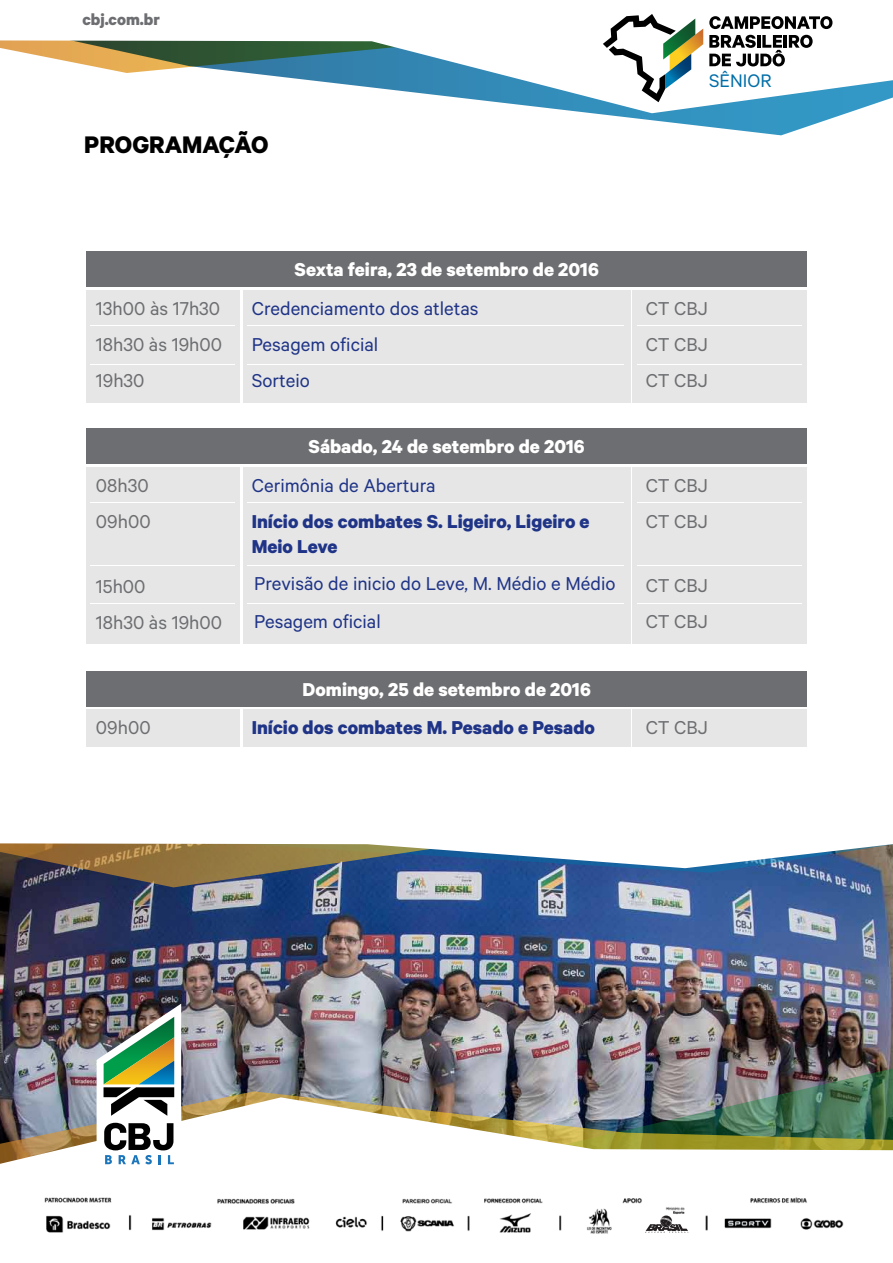
<style>
.page{position:relative;width:893px;height:1263px;background:#fff}
.page>*{position:absolute;margin:0;border:0;box-sizing:border-box;transform-origin:0 0}
.t1{font:700 27px "Calibre";color:#000}
.t2{font:21px/36px "Calibre";color:#1f3487}
.t3{font:21px/36px "Calibre";color:#6d6e71}
.t4{font:700 21px "Calibre";color:#fff}
.t5{font:700 21px/25.2px "Calibre";color:#1f3487}
.t6{font:20.55px "Calibre";color:#006ea8}
.t7{font:700 18px "Calibre";color:#6d6e71}
</style>
<div class="page">
<img style="left:0;top:887px;width:893px;height:204px">
<svg style="left:591px;top:113px;width:256px;height:22px"></svg>
<svg style="left:0;top:20px;width:893px;height:93px"></svg>
<img style="left:67px;top:1052px;width:826px;height:39px">
<img style="left:0;top:1091px;width:893px;height:6px">
<img style="left:0;top:1097px;width:893px;height:67px">
<img style="left:44px;top:1197px;width:800px;height:37px">
<div style="left:641px;top:1215px;width:45px;height:17px;background:#fff"></div>
<svg style="left:645px;top:1215px;width:44px;height:18px"></svg>
<img style="left:97px;top:1004px;width:84px;height:161px">
<svg style="left:603px;top:14px;width:100px;height:88px"></svg>
<svg style="left:709px;top:16px;width:123px;height:13px"></svg>
<svg style="left:709px;top:35px;width:104px;height:31px"></svg>
<img style="left:0;top:868px;width:893px;height:19px">
<svg style="left:0;top:347px;width:893px;height:521px"></svg>
<div style="left:86px;top:290px;width:153px;height:112px;background:#e6e6e6"></div>
<hr style="left:91px;top:325px;width:144px;height:1px;background:#fff">
<hr style="left:91px;top:365px;width:144px;height:1px;background:#fff">
<div style="left:632px;top:290px;width:175px;height:112px;background:#e6e6e6"></div>
<hr style="left:638px;top:325px;width:164px;height:1px;background:#fff">
<hr style="left:638px;top:365px;width:164px;height:1px;background:#fff">
<div style="left:243px;top:290px;width:387px;height:112px;background:#e6e6e6"></div>
<hr style="left:247px;top:325px;width:377px;height:1px;background:#fff">
<hr style="left:247px;top:365px;width:377px;height:1px;background:#fff">
<div style="left:86px;top:710px;width:153px;height:37px;background:#e6e6e6"></div>
<div style="left:632px;top:710px;width:175px;height:37px;background:#e6e6e6"></div>
<div style="left:243px;top:710px;width:387px;height:37px;background:#e6e6e6"></div>
<div style="left:86px;top:671px;width:721px;height:35px;background:#6d6e71"></div>
<div style="left:86px;top:252px;width:721px;height:35px;background:#6d6e71"></div>
<div style="left:86px;top:467px;width:153px;height:176px;background:#e6e6e6"></div>
<hr style="left:91px;top:502px;width:144px;height:1px;background:#fff">
<hr style="left:91px;top:566px;width:144px;height:1px;background:#fff">
<div style="left:632px;top:467px;width:175px;height:176px;background:#e6e6e6"></div>
<hr style="left:638px;top:502px;width:164px;height:1px;background:#fff">
<hr style="left:638px;top:566px;width:164px;height:1px;background:#fff">
<div style="left:243px;top:467px;width:387px;height:176px;background:#e6e6e6"></div>
<hr style="left:247px;top:502px;width:377px;height:1px;background:#fff">
<hr style="left:247px;top:566px;width:377px;height:1px;background:#fff">
<hr style="left:91px;top:604px;width:144px;height:1px;background:#fff">
<hr style="left:638px;top:604px;width:164px;height:1px;background:#fff">
<hr style="left:247px;top:604px;width:377px;height:1px;background:#fff">
<div style="left:86px;top:429px;width:721px;height:35px;background:#6d6e71"></div>
<p class="t7" style="left:82px;top:8px;width:79px">cbj.com.br</p>
<p class="t1" style="left:84px;top:128px;width:186px">PROGRAMAÇÃO</p>
<p class="t4" style="left:295px;top:257px;width:306px">Sexta feira, 23 de setembro de 2016</p>
<p class="t6" style="left:709px;top:69px;width:64px">SÊNIOR</p>
<p class="t3" style="left:96px;top:289px;width:128px;text-align:justify">13h00 às 17h30<br>18h30 às 19h00<br>19h30</p>
<p class="t3" style="left:646px;top:289px;width:64px;text-align:justify">CT CBJ CT CBJ CT CBJ</p>
<p class="t2" style="left:252px;top:289px;width:228px">Credenciamento dos atletas<br>Pesagem oficial<br>Sorteio</p>
<p class="t3" style="left:96px;top:466px;width:56px">08h30<br>09h00</p>
<p class="t3" style="left:96px;top:567px;width:128px">15h00<br>18h30 às 19h00</p>
<p class="t4" style="left:309px;top:434px;width:278px">Sábado, 24 de setembro de 2016</p>
<p class="t2" style="left:252px;top:466px;width:185px">Cerimônia de Abertura</p>
<p class="t5" style="left:252px;top:508px;width:339px">Início dos combates S. Ligeiro, Ligeiro e<br>Meio Leve</p>
<p class="t2" style="left:254px;top:564px;width:363px;line-height:38px">Previsão de inicio do Leve, M. Médio e Médio<br>Pesagem oficial</p>
<p class="t4" style="left:303px;top:676px;width:290px">Domingo, 25 de setembro de 2016</p>
<p class="t3" style="left:646px;top:466px;width:64px">CT CBJ<br>CT CBJ</p>
<p class="t3" style="left:646px;top:566px;width:64px">CT CBJ<br>CT CBJ</p>
<p class="t3" style="left:96px;top:709px;width:56px">09h00</p>
<p class="t5" style="left:252px;top:714px;width:345px">Início dos combates M. Pesado e Pesado</p>
<p class="t3" style="left:646px;top:709px;width:64px">CT CBJ</p>
</div>
